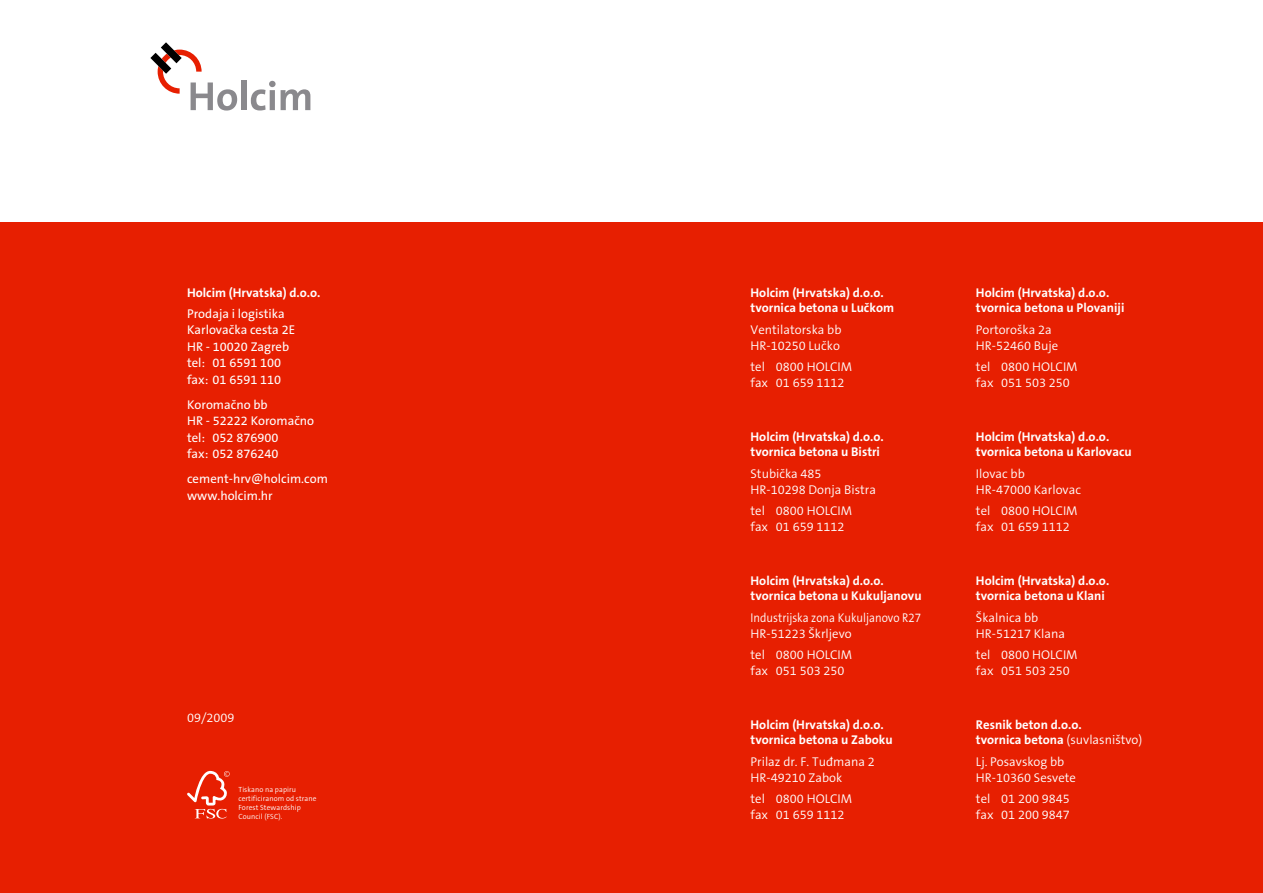
<style>
.page{position:relative;width:1263px;height:893px;background:#fff}
.page>*{position:absolute;margin:0;border:0;box-sizing:border-box;transform-origin:0 0}
.t1{font:300 12.75px/15.3px "The Sans 08";color:#fff}
.t2{font:700 12.75px/15.3px "The Sans 08 B7";color:#fff}
.t3{font:12.75px/16.5px "The Sans 08 B5 Plain";color:#fff}
.t4{font:300 12.75px/15.3px "The Sans 08";color:#fff;scale:.9 1}
.t5{font:300 7.5px/9px "The Sans 08";letter-spacing:.01em;color:#fff}
.s1{font-family:"The Sans 08";font-weight:300}
</style>
<div class="page">
<div style="left:241px;top:80px;width:6px;height:30px;background:#8a898d"></div>
<svg style="left:251px;top:81px;width:59px;height:29px"></svg>
<svg style="left:150px;top:42px;width:87px;height:69px"></svg>
<div style="left:0;top:222px;width:1263px;height:671px;background:#e71f01"></div>
<svg style="left:187px;top:770px;width:43px;height:49px"></svg>
<p class="t2" style="left:187px;top:285px;width:135px">Holcim (Hrvatska) d.o.o.</p>
<p class="t3" style="left:187px;top:306px;width:109px">Prodaja i logistika<br>Karlovačka cesta 2E<br>HR - 10020 Zagreb tel: 01 6591 100 fax: 01 6591 110</p>
<p class="t3" style="left:187px;top:397px;width:129px">Koromačno bb<br>HR - 52222 Koromačno tel: 052 876900<br>fax: 052 876240</p>
<p class="t3" style="left:187px;top:471px;width:142px">cement-hrv@holcim.com www.holcim.hr</p>
<p class="t1" style="left:187px;top:710px;width:49px">09/2009</p>
<p class="t5" style="left:238px;top:785px;width:80px">Tiskano na papiru certificiranom od strane<br>Forest Stewardship<br>Council (FSC).</p>
<p class="t2" style="left:750px;top:285px;width:145px">Holcim (Hrvatska) d.o.o. tvornica betona u Lučkom</p>
<p class="t1" style="left:750px;top:323px;width:92px">Ventilatorska bb<br>HR-10250 Lučko</p>
<p class="t1" style="left:750px;top:360px;width:103px">tel 0800 HOLCIM fax 01 659 1112</p>
<p class="t2" style="left:750px;top:429px;width:135px">Holcim (Hrvatska) d.o.o. tvornica betona u Bistri</p>
<p class="t1" style="left:750px;top:467px;width:127px">Stubička 485<br>HR-10298 Donja Bistra</p>
<p class="t1" style="left:750px;top:504px;width:103px">tel 0800 HOLCIM fax 01 659 1112</p>
<p class="t2" style="left:750px;top:573px;width:173px">Holcim (Hrvatska) d.o.o. tvornica betona u Kukuljanovu</p>
<p class="t4" style="left:750px;top:611px;width:191px">Industrijska zona Kukuljanovo R27<br>HR-51223 Škrljevo</p>
<p class="t1" style="left:750px;top:648px;width:103px">tel 0800 HOLCIM fax 051 503 250</p>
<p class="t2" style="left:750px;top:717px;width:144px">Holcim (Hrvatska) d.o.o. tvornica betona u Zaboku</p>
<p class="t1" style="left:750px;top:755px;width:126px">Prilaz dr. F. Tuđmana 2<br>HR-49210 Zabok</p>
<p class="t1" style="left:750px;top:792px;width:103px">tel 0800 HOLCIM fax 01 659 1112</p>
<p class="t2" style="left:976px;top:285px;width:150px">Holcim (Hrvatska) d.o.o. tvornica betona u Plovaniji</p>
<p class="t1" style="left:976px;top:323px;width:84px">Portoroška 2a<br>HR-52460 Buje</p>
<p class="t1" style="left:976px;top:360px;width:103px">tel 0800 HOLCIM fax 051 503 250</p>
<p class="t2" style="left:976px;top:429px;width:157px">Holcim (Hrvatska) d.o.o. tvornica betona u Karlovacu</p>
<p class="t1" style="left:976px;top:467px;width:107px">Ilovac bb<br>HR-47000 Karlovac</p>
<p class="t1" style="left:976px;top:504px;width:103px">tel 0800 HOLCIM fax 01 659 1112</p>
<p class="t2" style="left:976px;top:573px;width:135px">Holcim (Hrvatska) d.o.o. tvornica betona u Klani</p>
<p class="t1" style="left:976px;top:611px;width:91px">Škalnica bb<br>HR-51217 Klana</p>
<p class="t1" style="left:976px;top:648px;width:103px">tel 0800 HOLCIM fax 051 503 250</p>
<p class="t2" style="left:976px;top:717px;width:168px">Resnik beton d.o.o.<br>tvornica betona <span class="s1">(suvlasništvo)</span></p>
<p class="t1" style="left:976px;top:755px;width:101px">Lj. Posavskog bb<br>HR-10360 Sesvete</p>
<p class="t1" style="left:976px;top:792px;width:96px">tel 01 200 9845 fax 01 200 9847</p>
</div>
